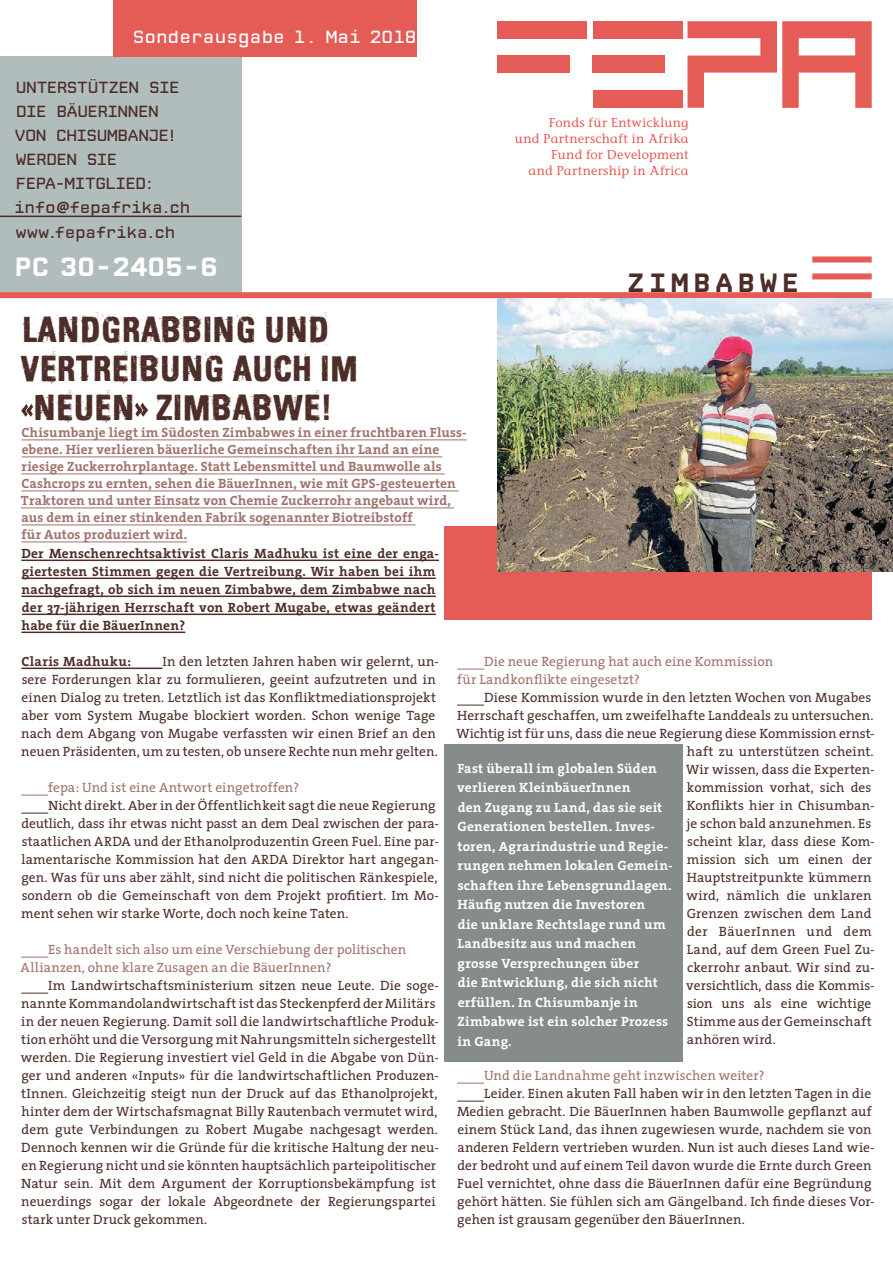
<style>
.page{position:relative;width:893px;height:1263px;background:#fff}
.page>*{position:absolute;margin:0;border:0;box-sizing:border-box;transform-origin:0 0}
.t1{font:34.5px "Dub Tone";color:#4d2d28}
.t2{font:700 27px "CP Mono v 07";color:#fff}
.t3{font:700 27px "CP Mono v 07";letter-spacing:.17em;color:#4d2d28}
.t4{font:18px "CP Mono v 07 Plain";color:#fff}
.t5{font:16.5px/24px "CP Mono v 07 Plain";letter-spacing:-.03em;color:#4d2d28}
.t6{font:13.5px/18px "The Serif";letter-spacing:.005em;color:#4d2d28}
.t7{font:700 13.5px/19.5px "The Serif";letter-spacing:.015em;color:#fff}
.t8{font:700 13.5px/17px "The Serif";letter-spacing:.005em;color:#9f726c}
.t9{font:700 13.5px/18px "The Serif";letter-spacing:.02em;color:#4d2d28}
.t10{font:13.5px/18px "The Serif";letter-spacing:.005em;color:#9f726c}
.t11{font:13.5px "The Serif";letter-spacing:.025em;color:#4d2d28}
.t12{font:13.5px "The Serif";letter-spacing:.035em;color:#4d2d28}
.t13{font:12.75px/16.2px "Stone Informal";letter-spacing:.03em;color:#e55b55;text-align:right}
.s1{font-family:"The Serif Bold Caps"}
</style>
<div class="page">
<div style="left:0;top:56px;width:241px;height:240px;background:#b1bdbd"></div>
<hr style="left:0;top:216px;width:241px;height:1px;background:#4d2d28">
<hr style="left:21px;top:439px;width:446px;height:1px;background:#9f726c">
<hr style="left:22px;top:456px;width:420px;height:1px;background:#9f726c">
<hr style="left:21px;top:473px;width:424px;height:1px;background:#9f726c">
<hr style="left:21px;top:490px;width:438px;height:1px;background:#9f726c">
<hr style="left:21px;top:507px;width:433px;height:1px;background:#9f726c">
<hr style="left:22px;top:524px;width:394px;height:1px;background:#9f726c">
<hr style="left:22px;top:541px;width:165px;height:1px;background:#9f726c">
<svg style="left:21px;top:404px;width:12px;height:13px"></svg>
<svg style="left:135px;top:403px;width:13px;height:14px"></svg>
<hr style="left:21px;top:560px;width:418px;height:1px;background:#4d2d28">
<hr style="left:22px;top:578px;width:414px;height:1px;background:#4d2d28">
<hr style="left:21px;top:596px;width:415px;height:1px;background:#4d2d28">
<hr style="left:22px;top:614px;width:414px;height:1px;background:#4d2d28">
<hr style="left:21px;top:632px;width:164px;height:1px;background:#4d2d28">
<hr style="left:21px;top:668px;width:142px;height:1px;background:#4d2d28">
<svg style="left:21px;top:795px;width:27px;height:1px"></svg>
<svg style="left:21px;top:813px;width:27px;height:1px"></svg>
<svg style="left:21px;top:957px;width:27px;height:1px"></svg>
<svg style="left:21px;top:993px;width:27px;height:1px"></svg>
<svg style="left:457px;top:669px;width:27px;height:1px"></svg>
<svg style="left:457px;top:705px;width:27px;height:1px"></svg>
<svg style="left:457px;top:1083px;width:27px;height:1px"></svg>
<svg style="left:457px;top:1101px;width:27px;height:1px"></svg>
<div style="left:444px;top:745px;width:238px;height:317px;background:#858c8b"></div>
<div style="left:497px;top:56px;width:73px;height:17px;background:#e55b55"></div>
<div style="left:497px;top:21px;width:90px;height:17px;background:#e55b55"></div>
<div style="left:593px;top:91px;width:89px;height:17px;background:#e55b55"></div>
<div style="left:593px;top:56px;width:72px;height:17px;background:#e55b55"></div>
<div style="left:593px;top:21px;width:89px;height:17px;background:#e55b55"></div>
<svg style="left:687px;top:21px;width:185px;height:87px"></svg>
<div style="left:0;top:292px;width:872px;height:6px;background:#e55b55"></div>
<div style="left:812px;top:273px;width:60px;height:6px;background:#e55b55"></div>
<div style="left:812px;top:256px;width:60px;height:6px;background:#e55b55"></div>
<div style="left:444px;top:527px;width:428px;height:93px;background:#e55b55"></div>
<div style="left:113px;top:0;width:303px;height:56px;background:#e55b55"></div>
<img style="left:497px;top:298px;width:396px;height:274px">
<h3 class="t4" style="left:133px;top:27px;width:285px">Sonderausgabe 1. Mai 2018</h3>
<p class="t5" style="left:14px;top:76px;width:178px">UNTERSTÜTZEN SIE<br>DIE BÄUERINNEN<br>VON CHISUMBANJE!<br>WERDEN SIE<br>FEPA-MITGLIED: info<span class="s1">@</span>fepafrika.ch www.fepafrika.ch</p>
<h2 class="t2" style="left:14px;top:252px;width:205px">PC 30-2405-6</h2>
<h1 class="t1" style="left:22px;top:312px;width:309px">LANDGRABBING UND</h1>
<h1 class="t1" style="left:21px;top:351px;width:339px">VERTREIBUNG AUCH IM</h1>
<h1 class="t1" style="left:33px;top:390px;width:301px">NEUEN ZIMBABWE!</h1>
<p class="t8" style="left:21px;top:423px;width:447px">Chisumbanje liegt im Südosten Zimbabwes in einer fruchtbaren Fluss&shy;ebene. Hier verlieren bäuerliche Gemeinschaften ihr Land an eine riesige Zuckerrohrplantage. Statt Lebensmittel und Baumwolle als Cashcrops zu ernten, sehen die BäuerInnen, wie mit GPS-gesteuerten Traktoren und unter Einsatz von Chemie Zuckerrohr angebaut wird, aus dem in einer stinkenden Fabrik sogenannter Biotreibstoff<br>für Autos produziert wird.</p>
<p class="t9" style="left:21px;top:544px;width:419px">Der Menschenrechtsaktivist Claris Madhuku ist eine der enga&shy;giertesten Stimmen gegen die Vertreibung. Wir haben bei ihm nachgefragt, ob sich im neuen Zimbabwe, dem Zimbabwe nach der 37-jährigen Herrschaft von Robert Mugabe, etwas geändert habe für die BäuerInnen?</p>
<p class="t9" style="left:21px;top:652px;width:111px">Claris Madhuku:</p>
<p class="t13" style="left:515px;top:114px;width:175px">Fonds für Entwicklung<br>und Partnerschaft in Afrika<br>Fund for Development<br>and Partnership in Africa</p>
<h2 class="t3" style="left:627px;top:267px;width:174px">ZIMBABWE</h2>
<p class="t6" style="left:21px;top:652px;width:419px;text-indent:141px">In den letzten Jahren haben wir gelernt, un&shy;sere Forderungen klar zu formulieren, geeint aufzutreten und in einen Dialog zu treten. Letztlich ist das Konfliktmediationsprojekt aber vom System Mugabe blockiert worden. Schon wenige Tage nach dem Abgang von Mugabe verfassten wir einen Brief an den neuen Präsidenten, um zu testen, ob unsere Rechte nun mehr gelten.</p>
<p class="t10" style="left:48px;top:778px;width:253px">fepa: Und ist eine Antwort eingetroffen?</p>
<p class="t6" style="left:21px;top:796px;width:419px;text-indent:27px">Nicht direkt. Aber in der Öffentlichkeit sagt die neue Regierung deutlich, dass ihr etwas nicht passt an dem Deal zwischen der para&shy;staatlichen ARDA und der Ethanolproduzentin Green Fuel. Eine par&shy;lamentarische Kommission hat den ARDA Direktor hart angegan&shy;gen. Was für uns aber zählt, sind nicht die politischen Ränkespiele, sondern ob die Gemeinschaft von dem Projekt profitiert. Im Mo&shy;ment sehen wir starke Worte, doch noch keine Taten.</p>
<p class="t10" style="left:21px;top:940px;width:387px;text-indent:28px">Es handelt sich also um eine Verschiebung der politischen<br>Allianzen, ohne klare Zusagen an die BäuerInnen?</p>
<p class="t6" style="left:21px;top:976px;width:419px;text-indent:27px">Im Landwirtschaftsministerium sitzen neue Leute. Die soge&shy;nannte Kommandolandwirtschaft ist das Steckenpferd der Militärs in der neuen Regierung. Damit soll die landwirtschaftliche Produk&shy;tion erhöht und die Versorgung mit Nahrungsmitteln sichergestellt werden. Die Regierung investiert viel Geld in die Abgabe von Dün&shy;ger und anderen «Inputs» für die landwirtschaftlichen Produzen&shy;tInnen. Gleichzeitig steigt nun der Druck auf das Ethanolprojekt, hinter dem der Wirtschafsmagnat Billy Rautenbach vermutet wird, dem gute Verbindungen zu Robert Mugabe nachgesagt werden.<br>Dennoch kennen wir die Gründe für die kritische Haltung der neu&shy;en Regierung nicht und sie könnten hauptsächlich parteipolitischer Natur sein. Mit dem Argument der Korruptionsbekämpfung ist neuerdings sogar der lokale Abgeordnete der Regierungspartei stark unter Druck gekommen.</p>
<p class="t10" style="left:457px;top:652px;width:317px;text-indent:27px">Die neue Regierung hat auch eine Kommission für Landkonflikte eingesetzt?</p>
<p class="t6" style="left:484px;top:688px;width:389px">Diese Kommission wurde in den letzten Wochen von Mugabes</p>
<p class="t6" style="left:457px;top:706px;width:418px">Herrschaft geschaffen, um zweifelhafte Landdeals zu untersuchen.</p>
<p class="t6" style="left:457px;top:724px;width:420px">Wichtig ist für uns, dass die neue Regierung diese Kommission ernst-</p>
<p class="t6" style="left:687px;top:742px;width:188px">haft zu unterstützen scheint.</p>
<p class="t6" style="left:686px;top:760px;width:190px">Wir wissen, dass die Experten-</p>
<p class="t6" style="left:687px;top:778px;width:186px">kommission vorhat, sich des</p>
<p class="t6" style="left:687px;top:796px;width:189px">Konflikts hier in Chisumban-</p>
<p class="t6" style="left:687px;top:814px;width:186px">je schon bald anzunehmen. Es</p>
<p class="t6" style="left:687px;top:832px;width:189px">scheint klar, dass diese Kom-</p>
<p class="t6" style="left:687px;top:850px;width:187px">mission sich um einen der</p>
<p class="t6" style="left:687px;top:868px;width:186px">Hauptstreitpunkte kümmern</p>
<p class="t11" style="left:686px;top:884px;width:187px">wird, nämlich die unklaren</p>
<p class="t6" style="left:687px;top:904px;width:186px">Grenzen zwischen dem Land</p>
<p class="t12" style="left:687px;top:920px;width:186px">der BäuerInnen und dem</p>
<p class="t6" style="left:687px;top:940px;width:189px">Land, auf dem Green Fuel Zu-</p>
<p class="t6" style="left:687px;top:958px;width:189px">ckerrohr anbaut. Wir sind zu-</p>
<p class="t6" style="left:686px;top:976px;width:190px">versichtlich, dass die Kommis-</p>
<p class="t6" style="left:687px;top:994px;width:186px">sion uns als eine wichtige</p>
<p class="t6" style="left:687px;top:1012px;width:186px">Stimme aus der Gemeinschaft</p>
<p class="t6" style="left:687px;top:1030px;width:90px">anhören wird.</p>
<p class="t10" style="left:484px;top:1066px;width:282px">Und die Landnahme geht inzwischen weiter?</p>
<p class="t6" style="left:457px;top:1084px;width:419px;text-indent:27px">Leider. Einen akuten Fall haben wir in den letzten Tagen in die Medien gebracht. Die BäuerInnen haben Baumwolle gepflanzt auf einem Stück Land, das ihnen zugewiesen wurde, nachdem sie von anderen Feldern vertrieben wurden. Nun ist auch dieses Land wie&shy;der bedroht und auf einem Teil davon wurde die Ernte durch Green Fuel vernichtet, ohne dass die BäuerInnen dafür eine Begründung gehört hätten. Sie fühlen sich am Gängelband. Ich finde dieses Vor&shy;gehen ist grausam gegenüber den BäuerInnen.</p>
<p class="t7" style="left:457px;top:758px;width:217px">Fast überall im globalen Süden verlieren KleinbäuerInnen<br>den Zugang zu Land, das sie seit<br>Generationen bestellen. Inves&shy;toren, Agrarindustrie und Regie&shy;rungen nehmen lokalen Gemein&shy;schaften ihre Lebensgrundlagen.<br>Häufig nutzen die Investoren<br>die unklare Rechtslage rund um<br>Landbesitz aus und machen grosse Versprechungen über<br>die Entwicklung, die sich nicht erfüllen. In Chisumbanje in<br>Zimbabwe ist ein solcher Prozess in Gang.</p>
</div>
